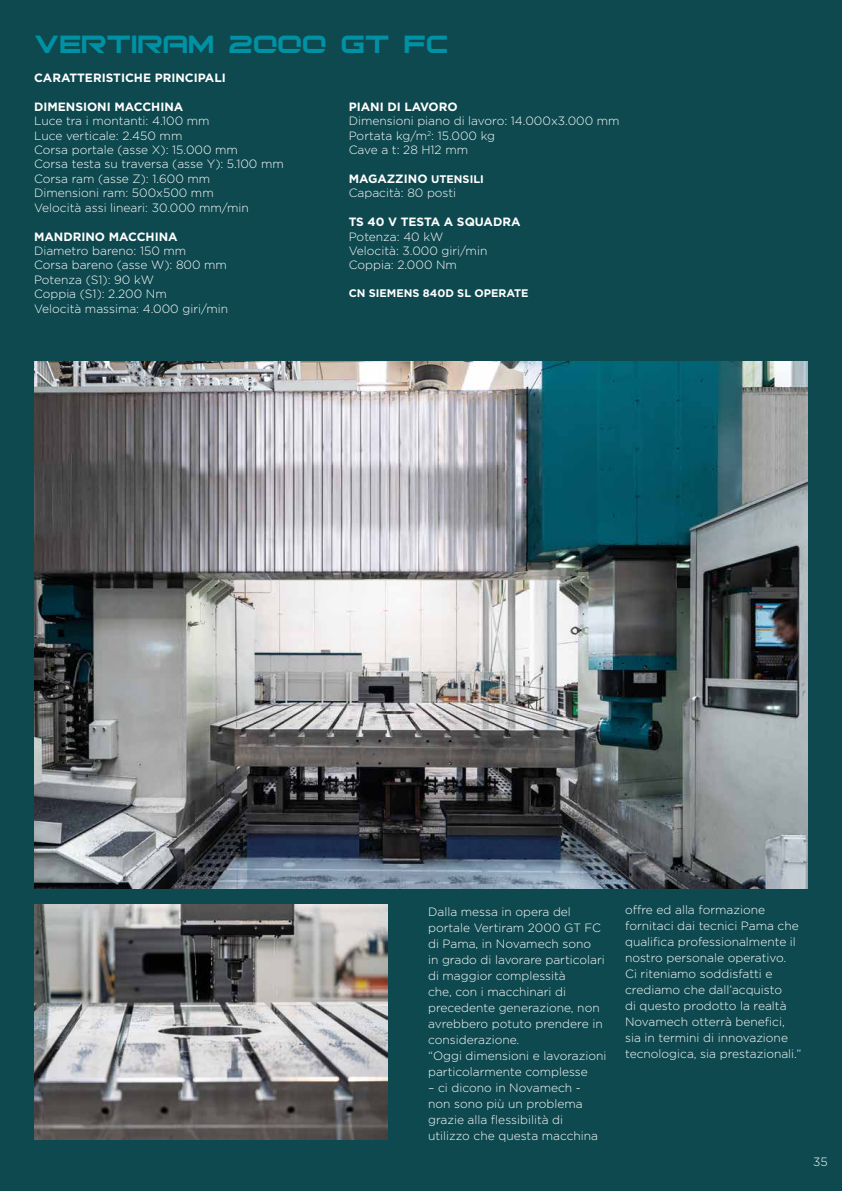
<style>
.page{position:relative;width:842px;height:1191px;background:#0e494f}
.page>*{position:absolute;margin:0;border:0;box-sizing:border-box;transform-origin:0 0}
.t1{font:24px "PAMA";color:#0092a4}
.t2{font:300 12px/16px "Gotham";color:#fff}
.t3{font:700 12px "Gotham";color:#fff}
.t4{font:700 11px "Gotham";color:#fff}
.s1{font-weight:700}
.s2{font-weight:700;font-size:11px}
</style>
<div class="page">
<img style="left:34px;top:904px;width:354px;height:236px">
<img style="left:34px;top:361px;width:774px;height:527px">
<h1 class="t1" style="left:34px;top:32px;width:415px">VERTIRAM 2000 GT FC</h1>
<p class="t3" style="left:34px;top:70px;width:193px">CARATTERISTICHE PRINCIPALI</p>
<p class="t3" style="left:34px;top:99px;width:151px">DIMENSIONI MACCHINA</p>
<p class="t2" style="left:34px;top:113px;width:251px;line-height:14.4px">Luce tra i montanti: 4.100 mm<br>Luce verticale: 2.450 mm<br>Corsa portale (asse X): 15.000 mm<br>Corsa testa su traversa (asse Y): 5.100 mm<br>Corsa ram (asse Z): 1.600 mm<br>Dimensioni ram: 500x500 mm<br>Velocità assi lineari: 30.000 mm/min</p>
<p class="t3" style="left:34px;top:228px;width:145px">MANDRINO MACCHINA</p>
<p class="t2" style="left:34px;top:243px;width:196px;line-height:14.4px">Diametro bareno: 150 mm<br>Corsa bareno (asse W): 800 mm<br>Potenza (S1): 90 kW<br>Coppia (S1): 2.200 Nm<br>Velocità massima: 4.000 giri/min</p>
<p class="t3" style="left:349px;top:99px;width:110px">PIANI DI LAVORO</p>
<p class="t2" style="left:349px;top:114px;width:272px;line-height:14.4px">Dimensioni piano di lavoro: 14.000x3.000 mm<br>Portata kg/m<sup>2</sup>: 15.000 kg<br>Cave a t: 28 H12 mm</p>
<p class="t2" style="left:349px;top:171px;width:137px;line-height:14.4px"><span class="s1">MAGAZZINO</span> <span class="s2">UTENSILI<br></span>Capacità: 80 posti</p>
<p class="t3" style="left:349px;top:214px;width:173px">TS 40 V TESTA A SQUADRA</p>
<p class="t2" style="left:349px;top:229px;width:140px;line-height:14.4px">Potenza: 40 kW<br>Velocità: 3.000 giri/min<br>Coppia: 2.000 Nm</p>
<p class="t4" style="left:349px;top:286px;width:181px">CN SIEMENS 840D SL OPERATE</p>
<p class="t2" style="left:428px;top:903px;width:180px">Dalla messa in opera del portale Vertiram 2000 GT FC di Pama, in Novamech sono<br>in grado di lavorare particolari di maggior complessità<br>che, con i macchinari di precedente generazione, non avrebbero potuto prendere in considerazione.<br>“Oggi dimensioni e lavorazioni particolarmente complesse</p>
<p class="t2" style="left:428px;top:1079px;width:172px">– ci dicono in Novamech - non sono più un problema grazie alla flessibilità di utilizzo che questa macchina</p>
<p class="t2" style="left:625px;top:901px;width:178px">offre ed alla formazione fornitaci dai tecnici Pama che qualifica professionalmente il nostro personale operativo.<br>Ci riteniamo soddisfatti e crediamo che dall’acquisto<br>di questo prodotto la realtà<br>Novamech otterrà benefici, sia in termini di innovazione tecnologica, sia prestazionali.”</p>
<p class="t2" style="left:813px;top:1153px;width:16px">35</p>
</div>
